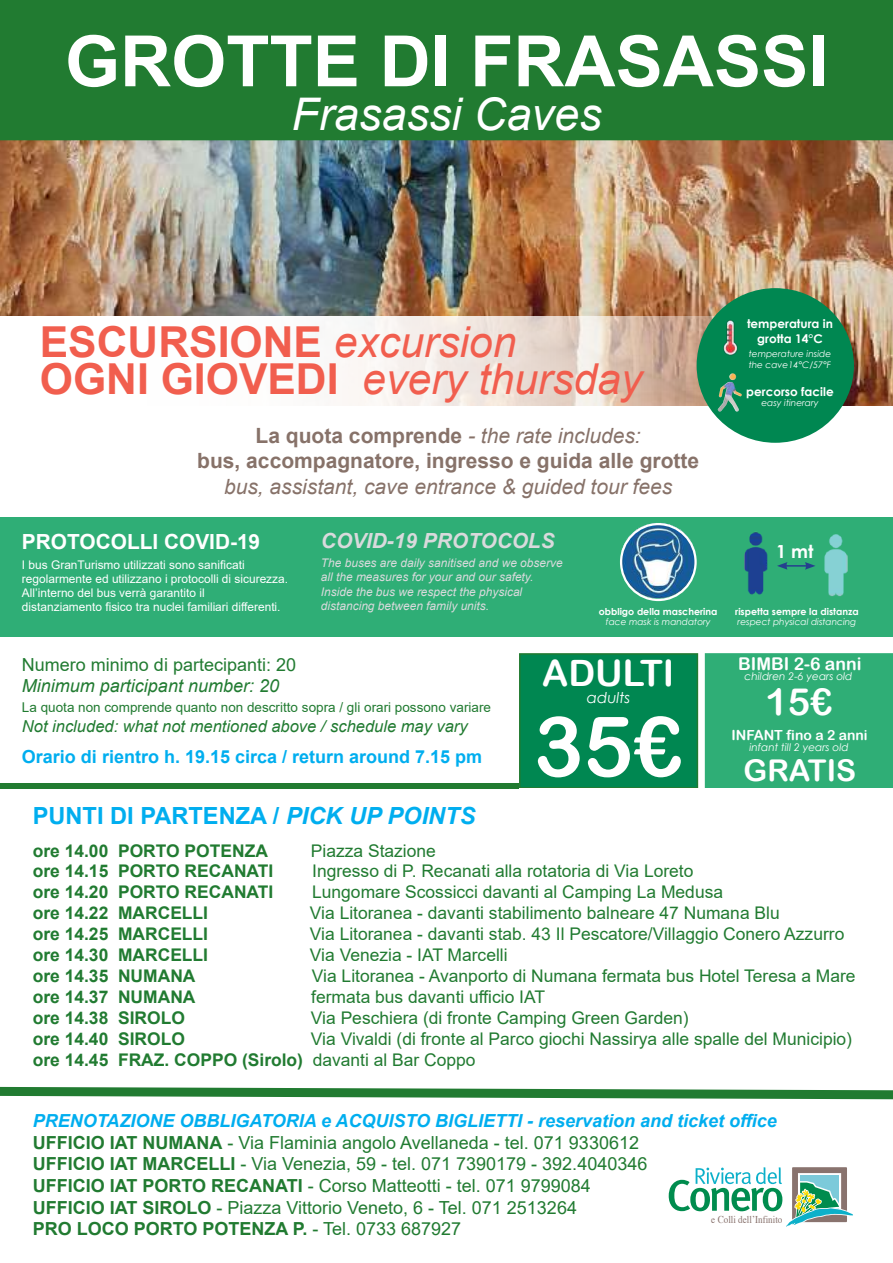
<style>
.page{position:relative;width:893px;height:1263px;background:#fff}
.page>*{position:absolute;margin:0;border:0;box-sizing:border-box;transform-origin:0 0}
.t1{font:83.55px "Arial Rounded MT Bold";color:#fff}
.t2{font:700 70.8px "Arial";color:#fff}
.t3{font:italic 45px "Arial";color:#fff}
.t4{font:italic 42.6px/37.5px "Arial";color:#f15e4e}
.t5{font:37.65px "Arial Rounded MT Bold";color:#fff}
.t6{font:36.3px "Arial Rounded MT Bold";color:#fff}
.t7{font:30px "Arial Rounded MT Bold";color:#fff}
.t8{font:700 23.55px "Arial";color:#00aeef}
.t9{font:700 21px/25.2px "Arial";color:#877269;text-align:center}
.t10{font:italic 21px "Arial";color:#877269}
.t11{font:700 20.85px "Arial";color:#fff}
.t12{font:italic 700 20.85px "Arial";color:#d9dadc}
.t13{font:18px/21.6px "Arial";color:#217b31}
.t14{font:700 18px "Arial";color:#00aeef}
.t15{font:italic 18px "Arial";color:#217b31}
.t16{font:700 18px "Century Gothic";color:#fff}
.t17{font:17.7px "Arial Rounded MT Bold";color:#fff}
.t18{font:17.4px/20.9px "Arial";color:#217b31}
.t19{font:700 17.4px "Arial";color:#217b31}
.t20{font:italic 16.5px "Arial";color:#217b31}
.t21{font:italic 15px "Century Gothic";color:#fff}
.t22{font:13.95px "Arial Rounded MT Bold";color:#fff}
.t23{font:13.5px "Arial";color:#217b31}
.t24{font:700 12px/14.4px "Century Gothic";color:#fff;text-align:center}
.t25{font:11.85px/14.2px "Arial";color:#fff}
.t26{font:italic 11.85px/14.2px "Arial";color:#d9dadc}
.t27{font:italic 10.5px "Century Gothic";color:#fff}
.t28{font:10.5px "Times";color:#89736e;scale:.87 1}
.t29{font:700 9.45px "Century Gothic";color:#fff}
.t30{font:italic 9px/10.8px "Century Gothic";color:#fff}
.s1{font-weight:700;font-style:normal}
.s2{font-weight:400;font-style:italic}
.s3{font-style:italic}
.s4{font-weight:700}
.s5{font-weight:700;font-style:italic;color:#00aeef}
</style>
<div class="page">
<div style="left:0;top:517px;width:893px;height:120px;background:#2fae76"></div>
<img style="left:0;top:140px;width:893px;height:266px">
<div style="left:706px;top:654px;width:186px;height:134px;background:#2fae76"></div>
<div style="left:705px;top:653px;width:188px;height:135px;border:2px solid #2fae76"></div>
<div style="left:519px;top:653px;width:179px;height:135px;background:#008751;border:2px solid #217b31"></div>
<div style="left:0;top:0;width:893px;height:140px;background:#217b31"></div>
<svg style="left:0;top:1086px;width:893px;height:14px"></svg>
<svg style="left:669px;top:1167px;width:184px;height:60px"></svg>
<svg style="left:0;top:316px;width:715px;height:92px"></svg>
<div style="left:0;top:783px;width:519px;height:5px;background:#217b31"></div>
<img style="left:621px;top:523px;width:43px;height:56px">
<div style="left:620px;top:523px;width:77px;height:78px;border:2px solid #fff;border-radius:50%"></div>
<img style="left:744px;top:531px;width:104px;height:65px">
<div style="left:770px;top:544px;width:50px;height:44px;background:#2fae76"></div>
<hr style="left:785px;top:565px;width:22px;height:2px;background:#253f8e">
<svg style="left:777px;top:562px;width:10px;height:8px"></svg>
<svg style="left:805px;top:562px;width:10px;height:8px"></svg>
<div style="left:697px;top:288px;width:157px;height:155px;background:#008751;border-radius:50%"></div>
<img style="left:712px;top:319px;width:26px;height:36px">
<svg style="left:729px;top:373px;width:7px;height:7px"></svg>
<h2 class="t2" style="left:65px;top:11px;width:765px">GROTTE DI FRASASSI</h2>
<h3 class="t3" style="left:291px;top:85px;width:312px">Frasassi Caves</h3>
<h3 class="t4" style="left:40px;top:324px;width:604px"><span class="s1">ESCURSIONE</span> excursion<br><span class="s1">OGNI GIOVEDI</span> every thursday</h3>
<p class="t9" style="left:197px;top:423px;width:503px">La quota comprende <span class="s2">- the rate includes:<br></span>bus, accompagnatore, ingresso e guida alle grotte</p>
<p class="t10" style="left:224px;top:473px;width:450px">bus, assistant, cave entrance &amp; guided tour fees</p>
<p class="t11" style="left:22px;top:527px;width:240px">PROTOCOLLI COVID-19</p>
<p class="t25" style="left:22px;top:557px;width:268px">I bus GranTurismo utilizzati sono sanificati regolarmente ed utilizzano i protocolli di sicurezza.<br>All’interno del bus verrà garantito il<br>distanziamento fisico tra nuclei familiari differenti.</p>
<p class="t12" style="left:321px;top:526px;width:235px">COVID-19 PROTOCOLS</p>
<p class="t26" style="left:321px;top:556px;width:243px">The buses are daily sanitised and we observe all the measures for your and our safety.<br>Inside the bus we respect the physical distancing between family units.</p>
<p class="t29" style="left:599px;top:604px;width:120px">obbligo della mascherina</p>
<p class="t30" style="left:606px;top:617px;width:106px">face mask is mandatory</p>
<p class="t24" style="left:747px;top:316px;width:87px">temperatura in grotta 14°C</p>
<p class="t30" style="left:749px;top:348px;width:84px">temperature inside the cave14°C/57°F</p>
<p class="t30" style="left:761px;top:398px;width:59px">easy itinerary</p>
<p class="t24" style="left:746px;top:384px;width:89px">percorso facile</p>
<p class="t16" style="left:776px;top:537px;width:39px">1 mt</p>
<p class="t29" style="left:735px;top:604px;width:125px">rispetta sempre la distanza</p>
<p class="t30" style="left:738px;top:617px;width:120px">respect physical distancing</p>
<p class="t17" style="left:738px;top:654px;width:125px">BIMBI 2-6 anni</p>
<p class="t13" style="left:22px;top:653px;width:276px">Numero minimo di partecipanti: 20</p>
<p class="t15" style="left:22px;top:674px;width:259px">Minimum participant number: 20</p>
<p class="t23" style="left:22px;top:698px;width:470px">La quota non comprende quanto non descritto sopra / gli orari possono variare</p>
<p class="t20" style="left:22px;top:715px;width:447px">Not included: what not mentioned above / schedule may vary</p>
<p class="t14" style="left:22px;top:744px;width:462px">Orario di rientro h. 19.15 circa / return around 7.15 pm</p>
<h3 class="t8" style="left:33px;top:799px;width:444px">PUNTI DI PARTENZA / <span class="s3">PICK UP POINTS</span></h3>
<p class="t19" style="left:33px;top:838px;width:237px">ore 14.00 PORTO POTENZA</p>
<p class="t18" style="left:311px;top:840px;width:127px">Piazza Stazione</p>
<p class="t19" style="left:33px;top:859px;width:242px">ore 14.15 PORTO RECANATI</p>
<p class="t18" style="left:312px;top:861px;width:383px">Ingresso di P. Recanati alla rotatoria di Via Loreto</p>
<p class="t19" style="left:33px;top:880px;width:242px">ore 14.20 PORTO RECANATI</p>
<p class="t18" style="left:312px;top:882px;width:412px">Lungomare Scossicci davanti al Camping La Medusa</p>
<p class="t19" style="left:33px;top:901px;width:177px">ore 14.22 MARCELLI</p>
<p class="t18" style="left:310px;top:903px;width:471px">Via Litoranea - davanti stabilimento balneare 47 Numana Blu</p>
<p class="t19" style="left:33px;top:922px;width:177px">ore 14.25 MARCELLI</p>
<p class="t18" style="left:310px;top:923px;width:536px">Via Litoranea - davanti stab. 43 Il Pescatore/Villaggio Conero Azzurro</p>
<p class="t19" style="left:33px;top:943px;width:177px">ore 14.30 MARCELLI</p>
<p class="t18" style="left:310px;top:944px;width:199px">Via Venezia - IAT Marcelli</p>
<p class="t19" style="left:33px;top:964px;width:164px">ore 14.35 NUMANA</p>
<p class="t18" style="left:312px;top:965px;width:545px">Via Litoranea - Avanporto di Numana fermata bus Hotel Teresa a Mare</p>
<p class="t19" style="left:33px;top:985px;width:164px">ore 14.37 NUMANA</p>
<p class="t18" style="left:311px;top:986px;width:235px">fermata bus davanti ufficio IAT</p>
<p class="t19" style="left:33px;top:1005px;width:154px">ore 14.38 SIROLO</p>
<p class="t18" style="left:311px;top:1007px;width:379px">Via Peschiera (di fronte Camping Green Garden)</p>
<p class="t19" style="left:33px;top:1026px;width:154px">ore 14.40 SIROLO</p>
<h3 class="t6" style="left:542px;top:651px;width:134px">ADULTI</h3>
<p class="t27" style="left:745px;top:669px;width:109px">children 2-6 years old</p>
<h3 class="t5" style="left:765px;top:679px;width:68px">15€</h3>
<p class="t21" style="left:587px;top:687px;width:45px">adults</p>
<h1 class="t1" style="left:534px;top:697px;width:150px">35€</h1>
<p class="t22" style="left:731px;top:727px;width:138px">INFANT fino a 2 anni</p>
<p class="t27" style="left:749px;top:740px;width:101px">infant till 2 years old</p>
<h3 class="t7" style="left:744px;top:753px;width:114px">GRATIS</h3>
<p class="t18" style="left:33px;top:1028px;width:821px;text-indent:278px">Via Vivaldi (di fronte al Parco giochi Nassirya alle spalle del Municipio) <span class="s4">ore 14.45 FRAZ. COPPO (Sirolo)</span> davanti al Bar Coppo</p>
<p class="t13" style="left:33px;top:1110px;width:746px"><span class="s5">PRENOTAZIONE OBBLIGATORIA e ACQUISTO BIGLIETTI - reservation and ticket office </span><span class="s4">UFFICIO IAT NUMANA</span> - Via Flaminia angolo Avellaneda - tel. 071 9330612<br><span class="s4">UFFICIO IAT MARCELLI</span> - Via Venezia, 59 - tel. 071 7390179 - 392.4040346<br><span class="s4">UFFICIO IAT PORTO RECANATI</span> - Corso Matteotti - tel. 071 9799084<br><span class="s4">UFFICIO IAT SIROLO</span> - Piazza Vittorio Veneto, 6 - Tel. 071 2513264<br><span class="s4">PRO LOCO PORTO POTENZA P.</span> - Tel. 0733 687927</p>
<p class="t28" style="left:711px;top:1209px;width:83px">e Colli dell’Infinito</p>
</div>
